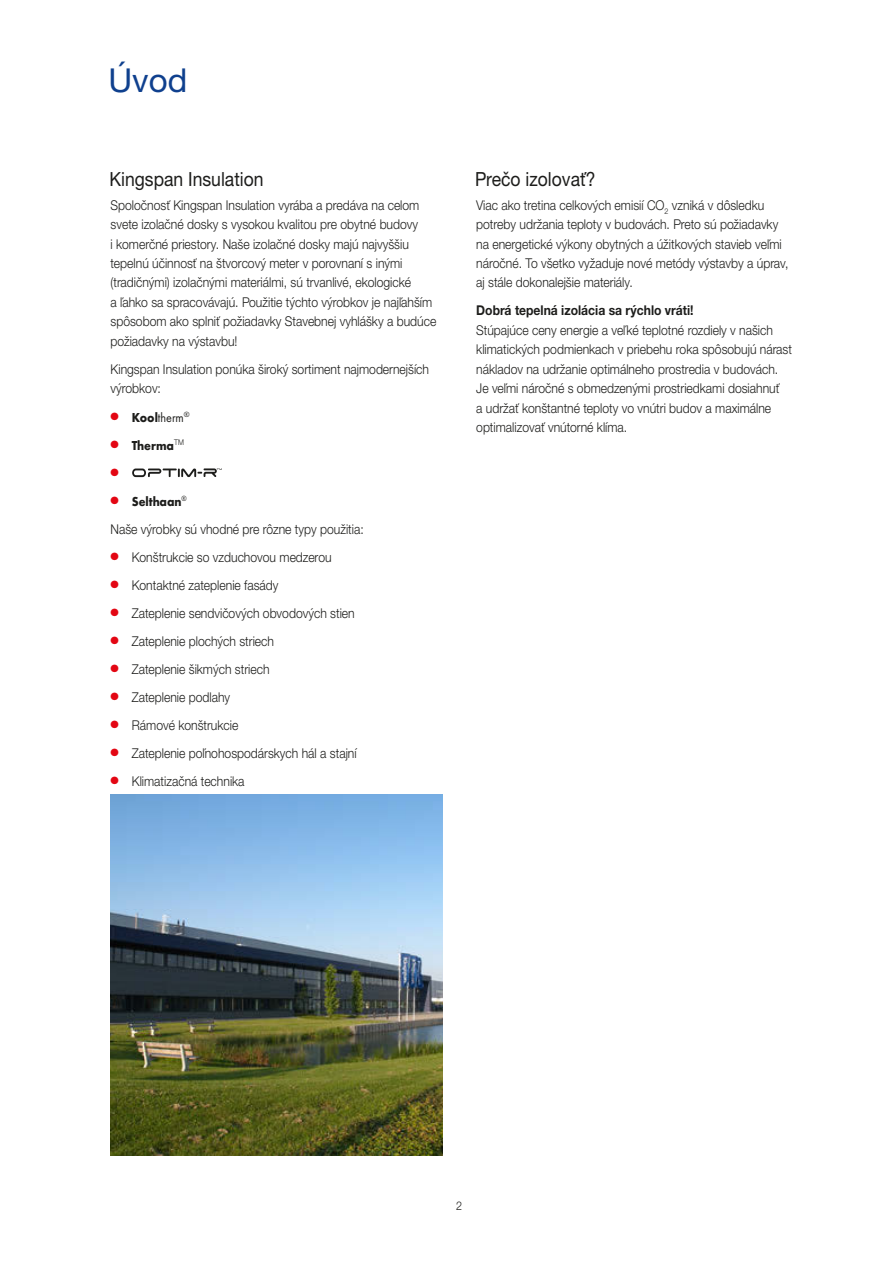
<style>
.page{position:relative;width:893px;height:1263px;background:#fff}
.page>*{position:absolute;margin:0;border:0;box-sizing:border-box;transform-origin:0 0}
.t1{font:33px "Helvetica Neue LTW1 G";color:#0f408e}
.t2{font:19.5px "Helvetica Neue LTW1 G";color:#1d1d1b;scale:.9 1}
.t3{font:300 13.5px/19.5px "Helvetica Neue LTW1 G";color:#1d1d1b;scale:.9 1}
.t4{font:700 13.5px "Helvetica Neue LTW1 G";color:#1d1d1b;scale:.9 1}
.t5{font:700 13.5px "Futura PT";color:#1d1d1b;scale:.9 1}
.t6{font:13.5px "Futura PT";color:#1d1d1b;scale:.9 1}
.t7{font:300 12px "Helvetica Neue LTW1 G";color:#1d1d1b;scale:.9 1}
.t8{font:10.5px "Zapf Dingbats";color:#e30613}
.s1{color:#e30613}
.s2{font-weight:700}
</style>
<div class="page">
<img style="left:111px;top:794px;width:331px;height:361px">
<svg style="left:132px;top:468px;width:90px;height:9px"></svg>
<h1 class="t1" style="left:108px;top:59px;width:80px">Úvod</h1>
<h2 class="t2" style="left:109px;top:167px;width:173px">Kingspan Insulation</h2>
<h2 class="t2" style="left:475px;top:167px;width:135px">Prečo izolovať?</h2>
<p class="t3" style="left:111px;top:195px;width:363px">Spoločnosť Kingspan Insulation vyrába a predáva na celom svete izolačné dosky s vysokou kvalitou pre obytné budovy<br>i komerčné priestory. Naše izolačné dosky majú najvyššiu tepelnú účinnosť na štvorcový meter v porovnaní s inými (tradičnými) izolačnými materiálmi, sú trvanlivé, ekologické<br>a ľahko sa spracovávajú. Použitie týchto výrobkov je najľahším spôsobom ako splniť požiadavky Stavebnej vyhlášky a budúce požiadavky na výstavbu!</p>
<p class="t3" style="left:111px;top:359px;width:355px">Kingspan Insulation ponúka široký sortiment najmodernejších výrobkov:</p>
<p class="t6" style="left:111px;top:409px;width:90px"><span class="s1">●</span> <span class="s2">Kool</span>therm<sup>®</sup></p>
<p class="t5" style="left:111px;top:436px;width:83px"><span class="s1">●</span> Therma<sup>TM</sup></p>
<p class="t8" style="left:111px;top:467px;width:10px">●</p>
<p class="t5" style="left:111px;top:492px;width:86px"><span class="s1">●</span> Selthaan<sup>®</sup></p>
<p class="t3" style="left:111px;top:519px;width:283px">Naše výrobky sú vhodné pre rôzne typy použitia:</p>
<p class="t3" style="left:111px;top:547px;width:247px"><span class="s1">●</span> Konštrukcie so vzduchovou medzerou</p>
<p class="t3" style="left:111px;top:575px;width:188px"><span class="s1">●</span> Kontaktné zateplenie fasády</p>
<p class="t3" style="left:111px;top:603px;width:273px"><span class="s1">●</span> Zateplenie sendvičových obvodových stien</p>
<p class="t3" style="left:111px;top:631px;width:183px"><span class="s1">●</span> Zateplenie plochých striech</p>
<p class="t3" style="left:111px;top:659px;width:178px"><span class="s1">●</span> Zateplenie šikmých striech</p>
<p class="t3" style="left:111px;top:687px;width:134px"><span class="s1">●</span> Zateplenie podlahy</p>
<p class="t3" style="left:111px;top:715px;width:144px"><span class="s1">●</span> Rámové konštrukcie</p>
<p class="t3" style="left:111px;top:743px;width:275px"><span class="s1">●</span> Zateplenie poľnohospodárskych hál a stajní</p>
<p class="t3" style="left:111px;top:771px;width:150px"><span class="s1">●</span> Klimatizačná technika</p>
<p class="t3" style="left:476px;top:195px;width:349px">Viac ako tretina celkových emisií CO<sub>2</sub> vzniká v dôsledku potreby udržania teploty v budovách. Preto sú požiadavky na energetické výkony obytných a úžitkových stavieb veľmi náročné. To všetko vyžaduje nové metódy výstavby a úprav, aj stále dokonalejšie materiály.</p>
<p class="t4" style="left:476px;top:302px;width:243px">Dobrá tepelná izolácia sa rýchlo vráti!</p>
<p class="t3" style="left:476px;top:320px;width:352px">Stúpajúce ceny energie a veľké teplotné rozdiely v našich klimatických podmienkach v priebehu roka spôsobujú nárast nákladov na udržanie optimálneho prostredia v budovách.<br>Je veľmi náročné s obmedzenými prostriedkami dosiahnuť<br>a udržať konštantné teploty vo vnútri budov a maximálne optimalizovať vnútorné klíma.</p>
<p class="t7" style="left:456px;top:1198px;width:8px">2</p>
</div>
